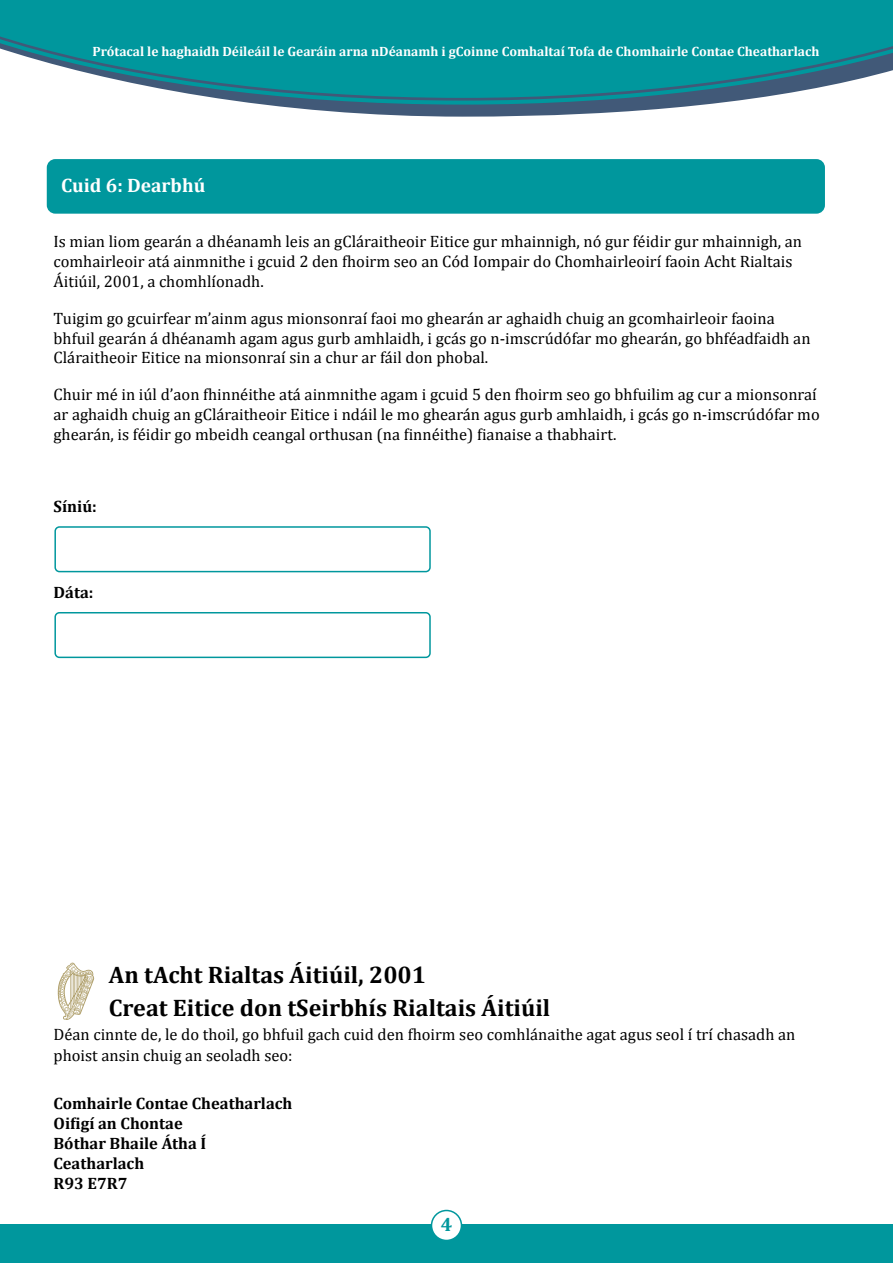
<style>
.page{position:relative;width:893px;height:1263px;background:#fff}
.page>*{position:absolute;margin:0;border:0;box-sizing:border-box;transform-origin:0 0}
.NEW_BODY{font:700 24px "Cambria";color:#000}
.A_head_plus{font:700 19.5px "Cambria";color:#fff}
.A_head{font:700 19.5px "Cambria";color:#00979d}
.NEW_BODY-2{font:16.5px/19.8px "Cambria";color:#000}
.NEW_BODY-3{font:700 16.5px "Cambria";color:#000}
.A_head-2{font:700 13.5px "Cambria";color:#fff}
</style>
<div class="page">
<div style="left:0;top:1225px;width:893px;height:38px;background:#00979d"></div>
<svg style="left:268px;top:105px;width:432px;height:12px;fill:#415978"></svg>
<svg style="left:0;top:0;width:893px;height:105px;background:#0f99a0"></svg>
<svg style="left:0;top:34px;width:893px;height:67px;background:#289ba4"></svg>
<div style="left:431px;top:1210px;width:30px;height:30px;background:#fff;border-radius:50%"></div>
<div style="left:431px;top:1210px;width:31px;height:31px;border:2px solid #00979d;border-radius:50%"></div>
<div style="left:47px;top:159px;width:778px;height:55px;background:#00979d;border-radius:9px"></div>
<div style="left:54px;top:612px;width:377px;height:46px;border:2px solid #00979d;border-radius:4px"></div>
<div style="left:54px;top:526px;width:377px;height:46px;border:2px solid #00979d;border-radius:4px"></div>
<svg style="left:58px;top:962px;width:36px;height:58px"></svg>
<p class="A_head-2" style="left:92px;top:41px;width:729px">Prótacal le haghaidh Déileáil le Gearáin arna nDéanamh i gCoinne Comhaltaí Tofa de Chomhairle Contae Cheatharlach</p>
<p class="A_head_plus" style="left:61px;top:172px;width:146px">Cuid 6: Dearbhú</p>
<p class="NEW_BODY-2" style="left:54px;top:232px;width:750px">Is mian liom gearán a dhéanamh leis an gCláraitheoir Eitice gur mhainnigh, nó gur féidir gur mhainnigh, an comhairleoir atá ainmnithe i gcuid 2 den fhoirm seo an Cód Iompair do Chomhairleoirí faoin Acht Rialtais<br>Áitiúil, 2001, a chomhlíonadh.</p>
<p class="NEW_BODY-2" style="left:54px;top:308px;width:758px">Tuigim go gcuirfear m’ainm agus mionsonraí faoi mo ghearán ar aghaidh chuig an gcomhairleoir faoina bhfuil gearán á dhéanamh agam agus gurb amhlaidh, i gcás go n-imscrúdófar mo ghearán, go bhféadfaidh an<br>Cláraitheoir Eitice na mionsonraí sin a chur ar fáil don phobal.</p>
<p class="NEW_BODY-2" style="left:54px;top:385px;width:768px">Chuir mé in iúl d’aon fhinnéithe atá ainmnithe agam i gcuid 5 den fhoirm seo go bhfuilim ag cur a mionsonraí ar aghaidh chuig an gCláraitheoir Eitice i ndáil le mo ghearán agus gurb amhlaidh, i gcás go n-imscrúdófar mo ghearán, is féidir go mbeidh ceangal orthusan (na finnéithe) fianaise a thabhairt.</p>
<p class="NEW_BODY-3" style="left:54px;top:495px;width:45px">Síniú:</p>
<p class="NEW_BODY-3" style="left:54px;top:581px;width:41px">Dáta:</p>
<p class="NEW_BODY" style="left:109px;top:957px;width:319px">An tAcht Rialtas Áitiúil, 2001</p>
<p class="NEW_BODY" style="left:109px;top:990px;width:443px">Creat Eitice don tSeirbhís Rialtais Áitiúil</p>
<p class="NEW_BODY-2" style="left:54px;top:1023px;width:743px;line-height:21.6px">Déan cinnte de, le do thoil, go bhfuil gach cuid den fhoirm seo comhlánaithe agat agus seol í trí chasadh an phoist ansin chuig an seoladh seo:</p>
<p class="NEW_BODY-3" style="left:54px;top:1092px;width:240px">Comhairle Contae Cheatharlach</p>
<p class="NEW_BODY-3" style="left:54px;top:1112px;width:131px">Oifigí an Chontae</p>
<p class="NEW_BODY-3" style="left:54px;top:1132px;width:154px">Bóthar Bhaile Átha Í</p>
<p class="NEW_BODY-3" style="left:54px;top:1151px;width:92px">Ceatharlach</p>
<p class="NEW_BODY-3" style="left:54px;top:1171px;width:76px">R93 E7R7</p>
<p class="A_head" style="left:441px;top:1211px;width:13px">4</p>
</div>
